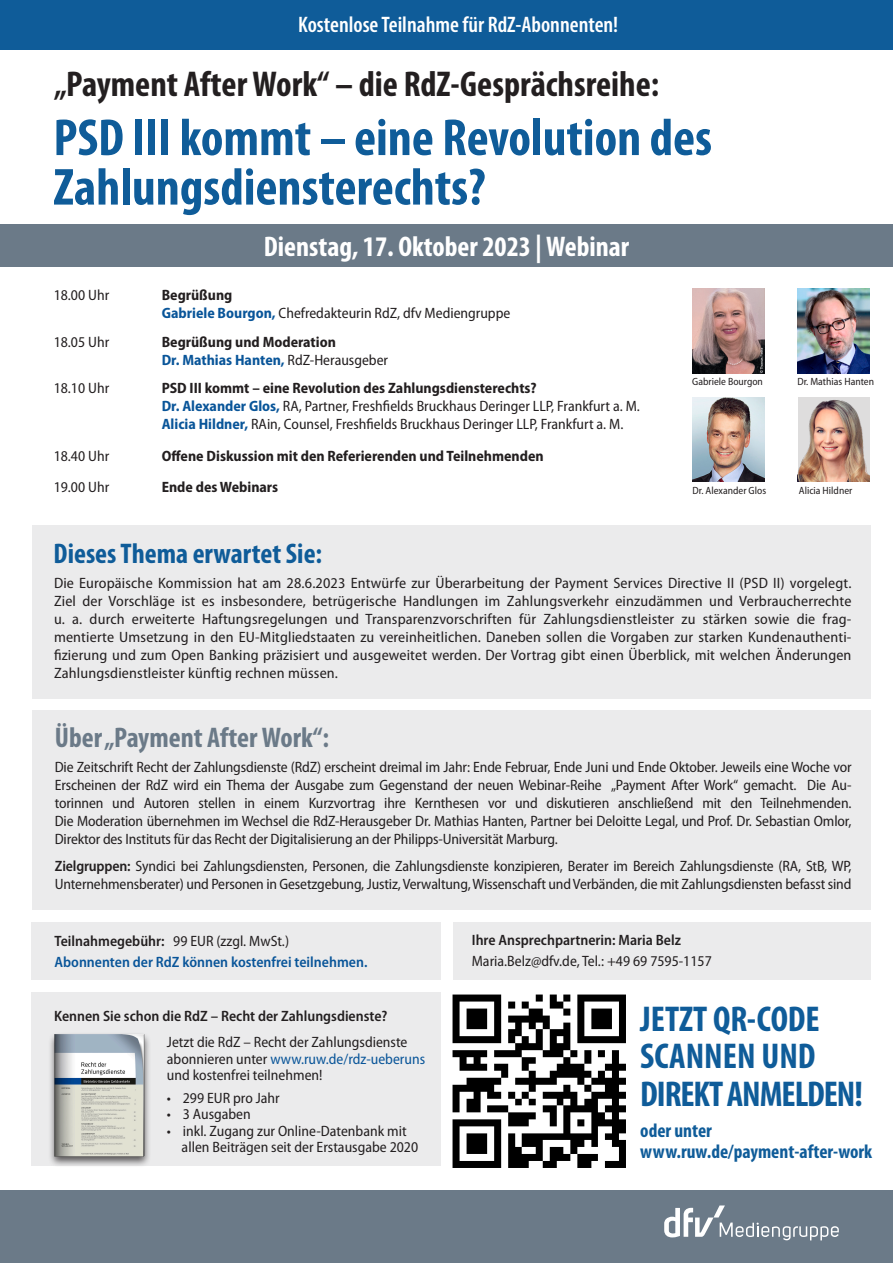
<style>
.page{position:relative;width:893px;height:1263px;background:#fff}
.page>*{position:absolute;margin:0;border:0;box-sizing:border-box;transform-origin:0 0}
.t1{font:700 condensed 52.5px/49.5px "Myriad Pro";color:#0f5c99}
.t2{font:700 condensed 36px "Myriad Pro";color:#231f20}
.t3{font:700 condensed 36px/37px "Myriad Pro";color:#0f5c99}
.t4{font:700 condensed 28.5px "Myriad Pro";color:#fff}
.t5{font:700 condensed 28.5px "Myriad Pro";color:#6b7a88}
.t6{font:700 condensed 28.5px "Myriad Pro";color:#0f5c99}
.t7{font:600 condensed 22.5px "Myriad Pro";color:#fff}
.t8{font:700 condensed 19.5px/21px "Myriad Pro";color:#0f5c99}
.t9{font:semi-condensed 15px/18px "Myriad Pro";color:#231f20}
.t10{font:700 semi-condensed 15px/18px "Myriad Pro";color:#231f20}
.t11{font:600 semi-condensed 15px/21px "Myriad Pro";color:#095599}
.t12{font:600 semi-condensed 15px "Myriad Pro";color:#231f20}
.t13{font:semi-condensed 10.5px "Myriad Pro";color:#231f20}
.s1{font-weight:700}
.s2{font-weight:700;color:#095599}
.s3{color:#095599}
.s4{font-weight:400}
.s5{font-weight:600}
.s6{color:#231f20}
.s7{font-weight:400;color:#231f20}
</style>
<div class="page">
<div style="left:31px;top:922px;width:409px;height:57px;background:#ebebec"></div>
<div style="left:32px;top:525px;width:838px;height:173px;background:#ebebec"></div>
<div style="left:32px;top:710px;width:838px;height:200px;background:#ebebec"></div>
<div style="left:0;top:225px;width:893px;height:42px;background:#6b7a88"></div>
<img style="left:692px;top:289px;width:72px;height:84px">
<img style="left:798px;top:289px;width:71px;height:84px">
<div style="left:0;top:0;width:893px;height:50px;background:#0f5c99"></div>
<div style="left:0;top:1190px;width:893px;height:73px;background:#6b7a88"></div>
<svg style="left:664px;top:1205px;width:175px;height:35px"></svg>
<div style="left:453px;top:922px;width:417px;height:57px;background:#ebebec"></div>
<div style="left:798px;top:397px;width:71px;height:84px;background:#dedddd"></div>
<img style="left:692px;top:397px;width:72px;height:85px">
<img style="left:798px;top:400px;width:71px;height:81px">
<img style="left:452px;top:994px;width:174px;height:174px">
<div style="left:31px;top:992px;width:409px;height:173px;background:#ebebec"></div>
<img style="left:42px;top:1034px;width:119px;height:132px">
<h3 class="t7" style="left:298px;top:11px;width:322px">Kostenlose Teilnahme für RdZ-Abonnenten!</h3>
<h2 class="t2" style="left:54px;top:62px;width:607px">„Payment After Work“ – die RdZ-Gesprächsreihe:</h2>
<h1 class="t1" style="left:53px;top:112px;width:660px">PSD III kommt – eine Revolution des<br>Zahlungsdiensterechts?</h1>
<h3 class="t4" style="left:264px;top:229px;width:367px">Dienstag, 17. Oktober 2023 | Webinar</h3>
<p class="t9" style="left:54px;top:286px;width:57px">18.00 Uhr</p>
<p class="t9" style="left:162px;top:286px;width:350px"><span class="s1">Begrüßung<br></span><span class="s2">Gabriele Bourgon,</span> Chefredakteurin RdZ, dfv Mediengruppe</p>
<p class="t9" style="left:54px;top:333px;width:57px">18.05 Uhr</p>
<p class="t10" style="left:162px;top:332px;width:228px">Begrüßung und Moderation<br><span class="s3">Dr. Mathias Hanten,</span> <span class="s4">RdZ-Herausgeber</span></p>
<p class="t9" style="left:54px;top:379px;width:57px">18.10 Uhr</p>
<p class="t9" style="left:162px;top:379px;width:480px"><span class="s1">PSD III kommt – eine Revolution des Zahlungsdiensterechts?<br></span><span class="s2">Dr. Alexander Glos,</span> RA, Partner, Freshfields Bruckhaus Deringer LLP, Frankfurt a. M.<br><span class="s2">Alicia Hildner,</span> RAin, Counsel, Freshfields Bruckhaus Deringer LLP, Frankfurt a. M.</p>
<p class="t9" style="left:54px;top:447px;width:57px">18.40 Uhr</p>
<p class="t10" style="left:162px;top:446px;width:384px">Offene Diskussion mit den Referierenden und Teilnehmenden</p>
<p class="t9" style="left:54px;top:478px;width:57px">19.00 Uhr</p>
<p class="t10" style="left:162px;top:478px;width:118px">Ende des Webinars</p>
<h3 class="t6" style="left:54px;top:535px;width:270px">Dieses Thema erwartet Sie:</h3>
<p class="t13" style="left:692px;top:375px;width:72px">Gabriele Bourgon</p>
<p class="t13" style="left:797px;top:375px;width:78px">Dr. Mathias Hanten</p>
<p class="t13" style="left:692px;top:485px;width:75px">Dr. Alexander Glos</p>
<p class="t13" style="left:799px;top:485px;width:55px">Alicia Hildner</p>
<p class="t9" style="left:54px;top:575px;width:799px;text-align:justify">Die Europäische Kommission hat am 28.6.2023 Entwürfe zur Überarbeitung der Payment Services Directive II (PSD II) vorgelegt.<br>Ziel der Vorschläge ist es insbesondere, betrügerische Handlungen im Zahlungsverkehr einzudämmen und Verbraucherrechte u. a. durch erweiterte Haftungsregelungen und Transparenzvorschriften für Zahlungsdienstleister zu stärken sowie die frag&shy;mentierte Umsetzung in den EU-Mitgliedstaaten zu vereinheitlichen. Daneben sollen die Vorgaben zur starken Kundenauthenti&shy;fizierung und zum Open Banking präzisiert und ausgeweitet werden. Der Vortrag gibt einen Überblick, mit welchen Änderungen Zahlungsdienstleister künftig rechnen müssen.</p>
<h3 class="t5" style="left:55px;top:719px;width:276px">Über „Payment After Work“:</h3>
<p class="t9" style="left:55px;top:759px;width:798px;text-align:justify">Die Zeitschrift Recht der Zahlungsdienste (RdZ) erscheint dreimal im Jahr: Ende Februar, Ende Juni und Ende Oktober. Jeweils eine Woche vor Erscheinen der RdZ wird ein Thema der Ausgabe zum Gegenstand der neuen Webinar-Reihe „Payment After Work“ gemacht. Die Au&shy;torinnen und Autoren stellen in einem Kurzvortrag ihre Kernthesen vor und diskutieren anschließend mit den Teilnehmenden.<br>Die Moderation übernehmen im Wechsel die RdZ-Herausgeber Dr. Mathias Hanten, Partner bei Deloitte Legal, und Prof. Dr. Sebastian Omlor, Direktor des Instituts für das Recht der Digitalisierung an der Philipps-Universität Marburg.</p>
<p class="t9" style="left:55px;top:858px;width:798px"><span class="s5">Zielgruppen:</span> Syndici bei Zahlungsdiensten, Personen, die Zahlungsdienste konzipieren, Berater im Bereich Zahlungsdienste (RA, StB, WP,<br>Unternehmensberater) und Personen in Gesetzgebung, Justiz, Verwaltung, Wissenschaft und Verbänden, die mit Zahlungsdiensten befasst sind</p>
<p class="t11" style="left:55px;top:930px;width:314px"><span class="s6">Teilnahmegebühr:</span> <span class="s7">99 EUR (zzgl. MwSt.)<br></span>Abonnenten der RdZ können kostenfrei teilnehmen.</p>
<p class="t12" style="left:472px;top:930px;width:211px">Ihre Ansprechpartnerin: Maria Belz</p>
<p class="t9" style="left:472px;top:952px;width:241px">Maria.Belz@dfv.de, Tel.: +49 69 7595-1157</p>
<p class="t12" style="left:54px;top:1006px;width:335px">Kennen Sie schon die RdZ – Recht der Zahlungsdienste?</p>
<p class="t9" style="left:167px;top:1034px;width:260px;line-height:16.5px">Jetzt die RdZ – Recht der Zahlungsdienste abonnieren unter <span class="s3">www.ruw.de/rdz-ueberuns </span>und kostenfrei teilnehmen!</p>
<p class="t9" style="left:167px;top:1089px;width:114px">• 299 EUR pro Jahr</p>
<p class="t9" style="left:167px;top:1106px;width:85px">• 3 Ausgaben</p>
<p class="t9" style="left:182px;top:1123px;width:238px;line-height:16.5px;text-indent:-15px">• inkl. Zugang zur Online-Datenbank mit allen Beiträgen seit der Erstausgabe 2020</p>
<h2 class="t3" style="left:640px;top:1000px;width:224px">JETZT QR-CODE<br>SCANNEN UND<br>DIREKT ANMELDEN!</h2>
<h3 class="t8" style="left:640px;top:1119px;width:233px">oder unter www.ruw.de/payment-after-work</h3>
</div>
